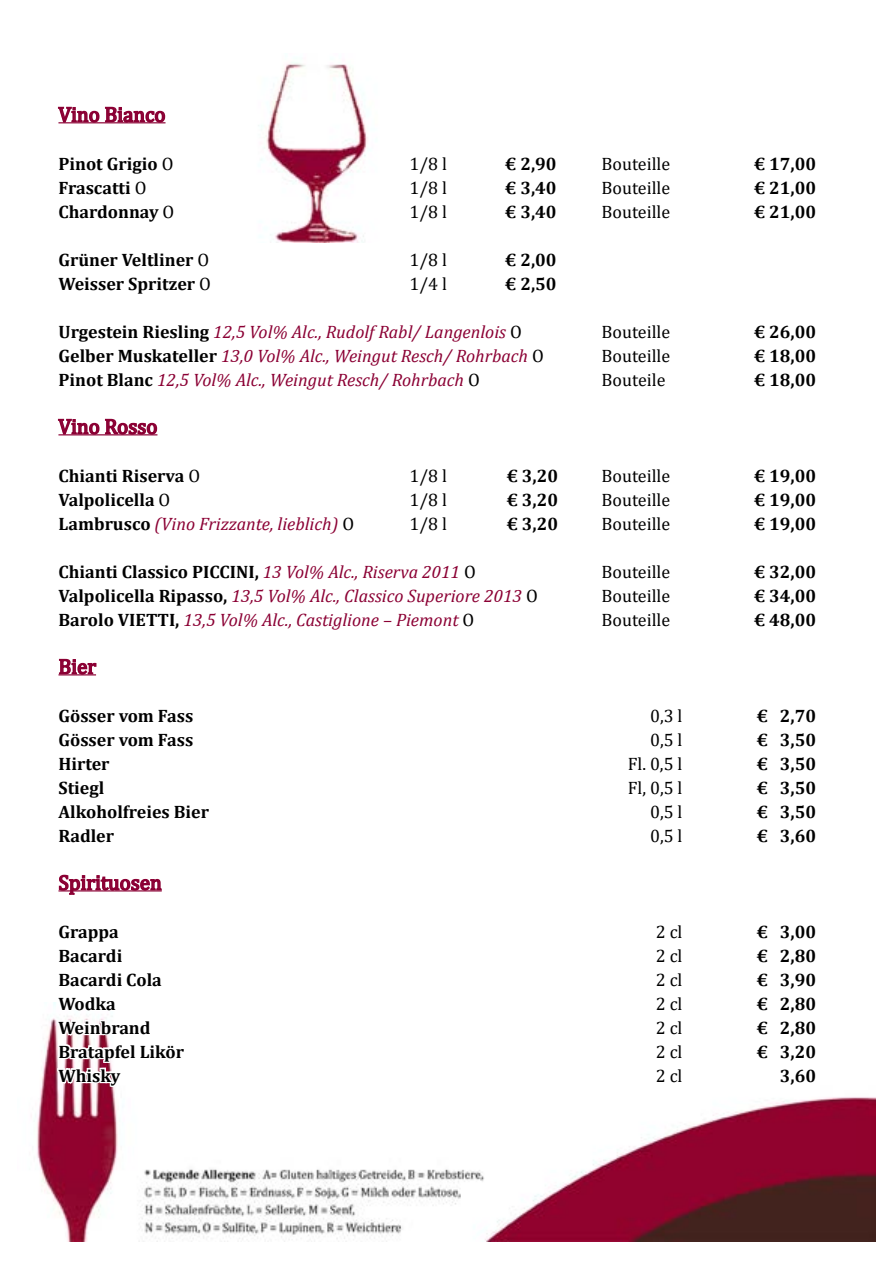
<style>
.page{position:relative;width:893px;height:1263px;background:#fff}
.page>*{position:absolute;margin:0;border:0;box-sizing:border-box;transform-origin:0 0}
.t1{font:21px "Cambria";color:#8b0034}
.t2{font:700 18px "Cambria";color:#000}
.t3{font:italic 18px "Cambria";color:#8b0034}
.t4{font:18px "Cambria";color:#000}
.s1{font-weight:400}
.s2{font-weight:700;font-style:normal;color:#000}
.s3{font-style:normal;color:#000}
.s4{font-weight:400;font-style:italic;color:#8b0034}
</style>
<div class="page">
<img style="left:37px;top:1002px;width:839px;height:240px">
<svg style="left:57px;top:106px;width:109px;height:18px"></svg>
<svg style="left:57px;top:418px;width:101px;height:18px"></svg>
<svg style="left:58px;top:658px;width:39px;height:18px"></svg>
<svg style="left:58px;top:874px;width:104px;height:21px"></svg>
<svg style="left:754px;top:1002px;width:16px;height:59px"></svg>
<svg style="left:56px;top:1002px;width:131px;height:88px"></svg>
<svg style="left:653px;top:1002px;width:32px;height:84px"></svg>
<svg style="left:777px;top:1002px;width:41px;height:86px"></svg>
<img style="left:258px;top:62px;width:109px;height:180px">
<p class="t1" style="left:58px;top:102px;width:109px">Vino Bianco</p>
<p class="t2" style="left:58px;top:151px;width:116px">Pinot Grigio <span class="s1">O</span></p>
<p class="t4" style="left:409px;top:153px;width:39px">1/8 l</p>
<p class="t2" style="left:505px;top:151px;width:53px">€ 2,90</p>
<p class="t4" style="left:601px;top:153px;width:70px">Bouteille</p>
<p class="t2" style="left:754px;top:151px;width:64px">€ 17,00</p>
<p class="t2" style="left:58px;top:175px;width:90px">Frascatti <span class="s1">O</span></p>
<p class="t4" style="left:409px;top:177px;width:39px">1/8 l</p>
<p class="t2" style="left:505px;top:175px;width:53px">€ 3,40</p>
<p class="t4" style="left:601px;top:177px;width:70px">Bouteille</p>
<p class="t2" style="left:754px;top:175px;width:64px">€ 21,00</p>
<p class="t2" style="left:59px;top:199px;width:117px">Chardonnay <span class="s1">O</span></p>
<p class="t4" style="left:409px;top:201px;width:39px">1/8 l</p>
<p class="t2" style="left:505px;top:199px;width:53px">€ 3,40</p>
<p class="t4" style="left:602px;top:201px;width:70px">Bouteille</p>
<p class="t2" style="left:754px;top:199px;width:64px">€ 21,00</p>
<p class="t2" style="left:59px;top:247px;width:152px">Grüner Veltliner <span class="s1">O</span></p>
<p class="t4" style="left:409px;top:249px;width:39px">1/8 l</p>
<p class="t2" style="left:505px;top:247px;width:53px">€ 2,00</p>
<p class="t2" style="left:59px;top:271px;width:154px">Weisser Spritzer <span class="s1">O</span></p>
<p class="t4" style="left:409px;top:273px;width:39px">1/4 l</p>
<p class="t2" style="left:505px;top:271px;width:53px">€ 2,50</p>
<p class="t3" style="left:59px;top:319px;width:465px"><span class="s2">Urgestein Riesling</span> 12,5 Vol% Alc., Rudolf Rabl/ Langenlois <span class="s3">O</span></p>
<p class="t4" style="left:602px;top:321px;width:70px">Bouteille</p>
<p class="t2" style="left:754px;top:319px;width:64px">€ 26,00</p>
<p class="t3" style="left:59px;top:343px;width:487px"><span class="s2">Gelber Muskateller</span> 13,0 Vol% Alc., Weingut Resch/ Rohrbach <span class="s3">O</span></p>
<p class="t4" style="left:602px;top:345px;width:70px">Bouteille</p>
<p class="t2" style="left:754px;top:343px;width:64px">€ 18,00</p>
<p class="t3" style="left:59px;top:367px;width:423px"><span class="s2">Pinot Blanc</span> 12,5 Vol% Alc., Weingut Resch/ Rohrbach <span class="s3">O</span></p>
<p class="t4" style="left:602px;top:369px;width:65px">Bouteile</p>
<p class="t2" style="left:754px;top:367px;width:64px">€ 18,00</p>
<p class="t1" style="left:58px;top:414px;width:101px">Vino Rosso</p>
<p class="t2" style="left:58px;top:463px;width:143px">Chianti Riserva <span class="s1">O</span></p>
<p class="t4" style="left:409px;top:465px;width:39px">1/8 l</p>
<p class="t2" style="left:506px;top:463px;width:53px">€ 3,20</p>
<p class="t4" style="left:601px;top:465px;width:70px">Bouteille</p>
<p class="t2" style="left:754px;top:463px;width:64px">€ 19,00</p>
<p class="t2" style="left:58px;top:487px;width:113px">Valpolicella <span class="s1">O</span></p>
<p class="t4" style="left:409px;top:489px;width:39px">1/8 l</p>
<p class="t2" style="left:506px;top:487px;width:53px">€ 3,20</p>
<p class="t4" style="left:601px;top:489px;width:70px">Bouteille</p>
<p class="t2" style="left:754px;top:487px;width:64px">€ 19,00</p>
<p class="t3" style="left:58px;top:511px;width:297px"><span class="s2">Lambrusco</span> (Vino Frizzante, lieblich) <span class="s3">O</span></p>
<p class="t4" style="left:409px;top:513px;width:39px">1/8 l</p>
<p class="t2" style="left:506px;top:511px;width:53px">€ 3,20</p>
<p class="t4" style="left:601px;top:513px;width:70px">Bouteille</p>
<p class="t2" style="left:754px;top:511px;width:64px">€ 19,00</p>
<p class="t2" style="left:58px;top:559px;width:419px">Chianti Classico PICCINI, <span class="s4">13 Vol% Alc., Riserva 2011</span> <span class="s1">O</span></p>
<p class="t4" style="left:601px;top:561px;width:70px">Bouteille</p>
<p class="t2" style="left:754px;top:559px;width:64px">€ 32,00</p>
<p class="t3" style="left:59px;top:583px;width:481px"><span class="s2">Valpolicella Ripasso,</span> 13,5 Vol% Alc., Classico Superiore 2013 <span class="s3">O</span></p>
<p class="t4" style="left:601px;top:585px;width:70px">Bouteille</p>
<p class="t2" style="left:754px;top:583px;width:64px">€ 34,00</p>
<p class="t3" style="left:59px;top:607px;width:417px"><span class="s2">Barolo VIETTI,</span> 13,5 Vol% Alc., Castiglione – Piemont <span class="s3">O</span></p>
<p class="t4" style="left:602px;top:609px;width:70px">Bouteille</p>
<p class="t2" style="left:754px;top:607px;width:64px">€ 48,00</p>
<p class="t1" style="left:58px;top:654px;width:39px">Bier</p>
<p class="t2" style="left:58px;top:703px;width:136px">Gösser vom Fass</p>
<p class="t4" style="left:650px;top:705px;width:34px">0,3 l</p>
<p class="t2" style="left:756px;top:703px;width:61px">€ 2,70</p>
<p class="t2" style="left:58px;top:727px;width:136px">Gösser vom Fass</p>
<p class="t4" style="left:650px;top:729px;width:34px">0,5 l</p>
<p class="t2" style="left:756px;top:727px;width:61px">€ 3,50</p>
<p class="t2" style="left:58px;top:751px;width:53px">Hirter</p>
<p class="t4" style="left:628px;top:753px;width:56px">Fl. 0,5 l</p>
<p class="t2" style="left:756px;top:751px;width:61px">€ 3,50</p>
<p class="t2" style="left:58px;top:775px;width:47px">Stiegl</p>
<p class="t4" style="left:628px;top:777px;width:56px">Fl, 0,5 l</p>
<p class="t2" style="left:756px;top:775px;width:61px">€ 3,50</p>
<p class="t2" style="left:58px;top:799px;width:152px">Alkoholfreies Bier</p>
<p class="t4" style="left:650px;top:801px;width:34px">0,5 l</p>
<p class="t2" style="left:756px;top:799px;width:61px">€ 3,50</p>
<p class="t2" style="left:58px;top:823px;width:57px">Radler</p>
<p class="t4" style="left:650px;top:825px;width:34px">0,5 l</p>
<p class="t2" style="left:756px;top:823px;width:61px">€ 3,60</p>
<p class="t1" style="left:58px;top:870px;width:105px">Spirituosen</p>
<p class="t2" style="left:58px;top:919px;width:62px">Grappa</p>
<p class="t4" style="left:656px;top:921px;width:28px">2 cl</p>
<p class="t2" style="left:756px;top:919px;width:61px">€ 3,00</p>
<p class="t2" style="left:58px;top:943px;width:65px">Bacardi</p>
<p class="t4" style="left:656px;top:945px;width:28px">2 cl</p>
<p class="t2" style="left:756px;top:943px;width:61px">€ 2,80</p>
<p class="t2" style="left:58px;top:967px;width:105px">Bacardi Cola</p>
<p class="t4" style="left:656px;top:969px;width:28px">2 cl</p>
<p class="t2" style="left:756px;top:967px;width:61px">€ 3,90</p>
<p class="t2" style="left:58px;top:991px;width:59px">Wodka</p>
<p class="t4" style="left:656px;top:993px;width:28px">2 cl</p>
<p class="t2" style="left:756px;top:991px;width:61px">€ 2,80</p>
<p class="t2" style="left:58px;top:1015px;width:94px">Weinbrand</p>
<p class="t4" style="left:656px;top:1017px;width:28px">2 cl</p>
<p class="t2" style="left:756px;top:1015px;width:61px">€ 2,80</p>
<p class="t2" style="left:58px;top:1039px;width:127px">Bratapfel Likör</p>
<p class="t4" style="left:656px;top:1041px;width:28px">2 cl</p>
<p class="t2" style="left:756px;top:1039px;width:61px">€ 3,20</p>
<p class="t2" style="left:58px;top:1063px;width:64px">Whisky</p>
<p class="t4" style="left:656px;top:1065px;width:28px">2 cl</p>
<p class="t2" style="left:780px;top:1063px;width:38px">3,60</p>
</div>
